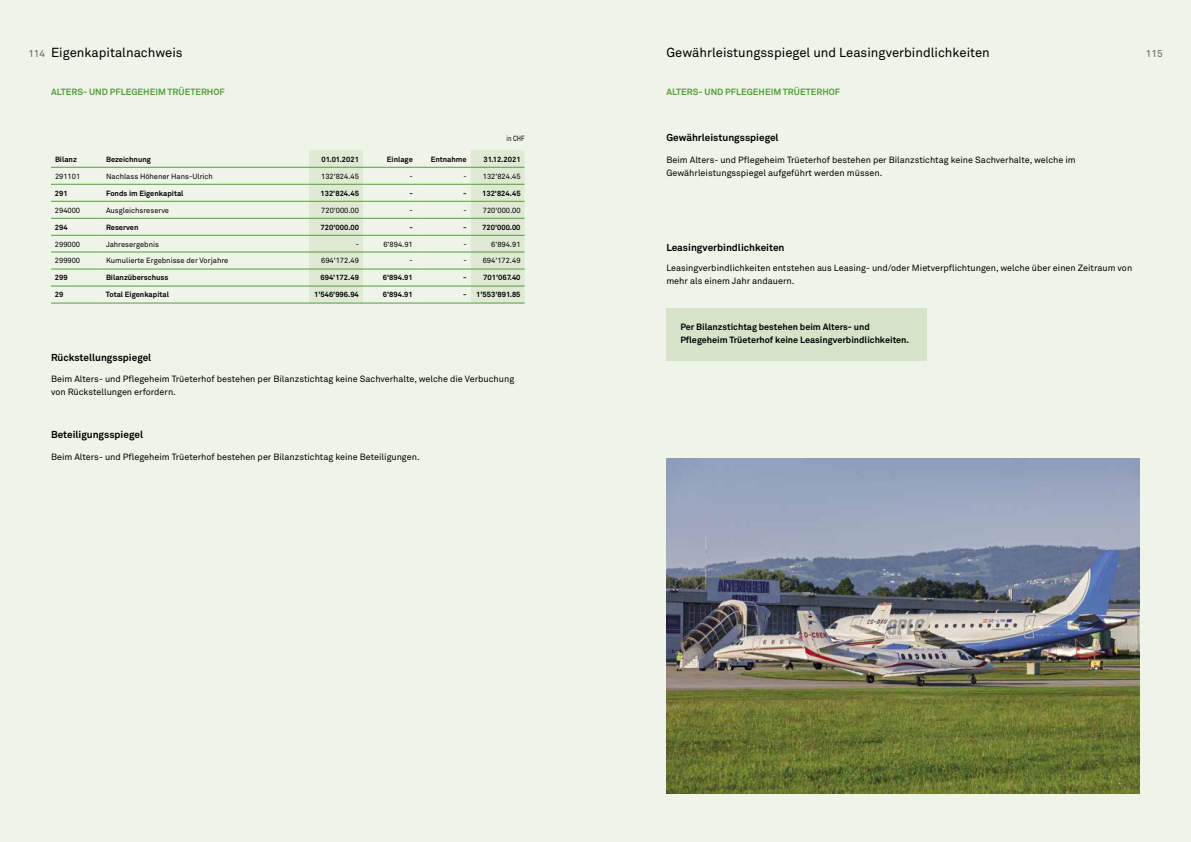
<style>
.page{position:relative;width:1191px;height:842px;background:#fff}
.page>*{position:absolute;margin:0;border:0;box-sizing:border-box;transform-origin:0 0}
.t1{font:13px "Akkurat";color:#000}
.t2{font:700 10px "Akkurat";color:#000}
.t3{font:10px "Akkurat";color:#636363}
.t4{font:9px/13px "Akkurat";color:#000}
.t5{font:700 9px/13px "Akkurat";color:#000}
.t6{font:700 9px "Akkurat";color:#559e3c}
.t7{font:700 7.5px "Akkurat";color:#000}
.t8{font:7.5px "Akkurat";color:#000}
.t9{font:7.5px "Akkurat";color:#000;scale:.8 1}
</style>
<div class="page">
<div style="left:0;top:0;width:595px;height:842px;background:#eff4e8"></div>
<div style="left:595px;top:0;width:596px;height:842px;background:#eff4e8"></div>
<svg style="left:309px;top:150px;width:215px;height:153px"></svg>
<hr style="left:51px;top:252px;width:51px;height:1px;background:#559e3c">
<hr style="left:102px;top:252px;width:207px;height:1px;background:#559e3c">
<hr style="left:309px;top:252px;width:54px;height:1px;background:#559e3c">
<hr style="left:363px;top:252px;width:54px;height:1px;background:#559e3c">
<hr style="left:417px;top:252px;width:54px;height:1px;background:#559e3c">
<hr style="left:471px;top:252px;width:53px;height:1px;background:#559e3c">
<hr style="left:51px;top:269px;width:51px;height:1px;background:#559e3c">
<hr style="left:102px;top:269px;width:207px;height:1px;background:#559e3c">
<hr style="left:309px;top:269px;width:54px;height:1px;background:#559e3c">
<hr style="left:363px;top:269px;width:54px;height:1px;background:#559e3c">
<hr style="left:417px;top:269px;width:54px;height:1px;background:#559e3c">
<hr style="left:471px;top:269px;width:53px;height:1px;background:#559e3c">
<hr style="left:51px;top:286px;width:51px;height:1px;background:#559e3c">
<hr style="left:102px;top:286px;width:207px;height:1px;background:#559e3c">
<hr style="left:309px;top:286px;width:54px;height:1px;background:#559e3c">
<hr style="left:363px;top:286px;width:54px;height:1px;background:#559e3c">
<hr style="left:417px;top:286px;width:54px;height:1px;background:#559e3c">
<hr style="left:471px;top:286px;width:53px;height:1px;background:#559e3c">
<hr style="left:51px;top:303px;width:51px;height:1px;background:#559e3c">
<hr style="left:102px;top:303px;width:207px;height:1px;background:#559e3c">
<hr style="left:309px;top:303px;width:54px;height:1px;background:#559e3c">
<hr style="left:363px;top:303px;width:54px;height:1px;background:#559e3c">
<hr style="left:417px;top:303px;width:54px;height:1px;background:#559e3c">
<hr style="left:471px;top:303px;width:53px;height:1px;background:#559e3c">
<hr style="left:51px;top:218px;width:51px;height:1px;background:#559e3c">
<hr style="left:102px;top:218px;width:207px;height:1px;background:#559e3c">
<hr style="left:309px;top:218px;width:54px;height:1px;background:#559e3c">
<hr style="left:363px;top:218px;width:54px;height:1px;background:#559e3c">
<hr style="left:417px;top:218px;width:54px;height:1px;background:#559e3c">
<hr style="left:471px;top:218px;width:53px;height:1px;background:#559e3c">
<hr style="left:51px;top:235px;width:51px;height:1px;background:#559e3c">
<hr style="left:102px;top:235px;width:207px;height:1px;background:#559e3c">
<hr style="left:309px;top:235px;width:54px;height:1px;background:#559e3c">
<hr style="left:363px;top:235px;width:54px;height:1px;background:#559e3c">
<hr style="left:417px;top:235px;width:54px;height:1px;background:#559e3c">
<hr style="left:471px;top:235px;width:53px;height:1px;background:#559e3c">
<hr style="left:51px;top:184px;width:51px;height:1px;background:#559e3c">
<hr style="left:102px;top:184px;width:207px;height:1px;background:#559e3c">
<hr style="left:309px;top:184px;width:54px;height:1px;background:#559e3c">
<hr style="left:363px;top:184px;width:54px;height:1px;background:#559e3c">
<hr style="left:417px;top:184px;width:54px;height:1px;background:#559e3c">
<hr style="left:471px;top:184px;width:53px;height:1px;background:#559e3c">
<hr style="left:51px;top:201px;width:51px;height:1px;background:#559e3c">
<hr style="left:102px;top:201px;width:207px;height:1px;background:#559e3c">
<hr style="left:309px;top:201px;width:54px;height:1px;background:#559e3c">
<hr style="left:363px;top:201px;width:54px;height:1px;background:#559e3c">
<hr style="left:417px;top:201px;width:54px;height:1px;background:#559e3c">
<hr style="left:471px;top:201px;width:53px;height:1px;background:#559e3c">
<hr style="left:51px;top:167px;width:51px;height:1px;background:#559e3c">
<hr style="left:102px;top:167px;width:207px;height:1px;background:#559e3c">
<hr style="left:309px;top:167px;width:54px;height:1px;background:#559e3c">
<hr style="left:363px;top:167px;width:54px;height:1px;background:#559e3c">
<hr style="left:417px;top:167px;width:54px;height:1px;background:#559e3c">
<hr style="left:471px;top:167px;width:53px;height:1px;background:#559e3c">
<img style="left:666px;top:459px;width:474px;height:335px">
<div style="left:666px;top:308px;width:261px;height:52px;background:#d7e3c9"></div>
<h1 class="t1" style="left:51px;top:45px;width:133px">Eigenkapitalnachweis</h1>
<h1 class="t1" style="left:666px;top:45px;width:325px">Gewährleistungsspiegel und Leasingverbindlichkeiten</h1>
<p class="t6" style="left:666px;top:86px;width:175px">ALTERS- UND PFLEGEHEIM TRÜETERHOF</p>
<p class="t3" style="left:28px;top:47px;width:18px">114</p>
<p class="t3" style="left:1145px;top:47px;width:18px">115</p>
<p class="t6" style="left:51px;top:86px;width:175px">ALTERS- UND PFLEGEHEIM TRÜETERHOF</p>
<p class="t9" style="left:506px;top:134px;width:24px">in CHF</p>
<p class="t7" style="left:55px;top:154px;width:23px">Bilanz</p>
<p class="t7" style="left:106px;top:154px;width:46px">Bezeichnung</p>
<p class="t7" style="left:322px;top:154px;width:39px">01.01.2021</p>
<p class="t7" style="left:387px;top:154px;width:28px">Einlage</p>
<p class="t7" style="left:431px;top:154px;width:38px">Entnahme</p>
<p class="t7" style="left:483px;top:154px;width:39px">31.12.2021</p>
<p class="t8" style="left:55px;top:172px;width:27px">291101</p>
<p class="t8" style="left:106px;top:172px;width:108px">Nachlass Höhener Hans-Ulrich</p>
<p class="t8" style="left:321px;top:172px;width:39px">132'824.45</p>
<p class="t8" style="left:409px;top:172px;width:5px">-</p>
<p class="t8" style="left:463px;top:172px;width:59px">- 132'824.45</p>
<p class="t7" style="left:55px;top:188px;width:14px">291</p>
<p class="t7" style="left:106px;top:188px;width:79px">Fonds im Eigenkapital</p>
<p class="t7" style="left:320px;top:188px;width:40px">132'824.45</p>
<p class="t7" style="left:409px;top:188px;width:5px">-</p>
<p class="t7" style="left:463px;top:188px;width:59px">- 132'824.45</p>
<p class="t8" style="left:55px;top:206px;width:27px">294000</p>
<p class="t8" style="left:106px;top:206px;width:65px">Ausgleichsreserve</p>
<p class="t8" style="left:321px;top:206px;width:39px">720'000.00</p>
<p class="t8" style="left:409px;top:206px;width:5px">-</p>
<p class="t8" style="left:463px;top:206px;width:59px">- 720'000.00</p>
<p class="t7" style="left:55px;top:222px;width:14px">294</p>
<p class="t7" style="left:106px;top:222px;width:34px">Reserven</p>
<p class="t7" style="left:320px;top:222px;width:40px">720'000.00</p>
<p class="t7" style="left:409px;top:222px;width:5px">-</p>
<p class="t7" style="left:463px;top:222px;width:59px">- 720'000.00</p>
<p class="t8" style="left:55px;top:240px;width:27px">299000</p>
<p class="t8" style="left:106px;top:240px;width:55px">Jahresergebnis</p>
<p class="t8" style="left:356px;top:240px;width:5px">-</p>
<p class="t8" style="left:383px;top:240px;width:31px">6'894.91</p>
<p class="t8" style="left:463px;top:240px;width:5px">-</p>
<p class="t8" style="left:491px;top:240px;width:31px">6'894.91</p>
<p class="t8" style="left:55px;top:256px;width:27px">299900</p>
<p class="t8" style="left:106px;top:256px;width:124px">Kumulierte Ergebnisse der Vorjahre</p>
<p class="t8" style="left:321px;top:256px;width:39px">694'172.49</p>
<p class="t8" style="left:409px;top:256px;width:5px">-</p>
<p class="t8" style="left:463px;top:256px;width:59px">- 694'172.49</p>
<p class="t7" style="left:55px;top:273px;width:14px">299</p>
<p class="t7" style="left:106px;top:273px;width:64px">Bilanzüberschuss</p>
<p class="t7" style="left:320px;top:273px;width:40px">694'172.49</p>
<p class="t7" style="left:383px;top:273px;width:31px">6'894.91</p>
<p class="t7" style="left:463px;top:273px;width:59px">- 701'067.40</p>
<p class="t7" style="left:55px;top:290px;width:10px">29</p>
<p class="t7" style="left:106px;top:290px;width:64px">Total Eigenkapital</p>
<p class="t7" style="left:314px;top:290px;width:46px">1'546'996.94</p>
<p class="t7" style="left:383px;top:290px;width:31px">6'894.91</p>
<p class="t7" style="left:463px;top:290px;width:59px">- 1'553'891.85</p>
<p class="t2" style="left:51px;top:351px;width:102px">Rückstellungsspiegel</p>
<p class="t4" style="left:51px;top:373px;width:465px">Beim Alters- und Pflegeheim Trüeterhof bestehen per Bilanzstichtag keine Sachverhalte, welche die Verbuchung von Rückstellungen erfordern.</p>
<p class="t2" style="left:51px;top:428px;width:93px">Beteiligungsspiegel</p>
<p class="t4" style="left:51px;top:450px;width:370px">Beim Alters- und Pflegeheim Trüeterhof bestehen per Bilanzstichtag keine Beteiligungen.</p>
<p class="t2" style="left:666px;top:132px;width:114px">Gewährleistungsspiegel</p>
<p class="t4" style="left:666px;top:153px;width:411px">Beim Alters- und Pflegeheim Trüeterhof bestehen per Bilanzstichtag keine Sachverhalte, welche im<br>Gewährleistungsspiegel aufgeführt werden müssen.</p>
<p class="t2" style="left:666px;top:241px;width:120px">Leasingverbindlichkeiten</p>
<p class="t4" style="left:666px;top:262px;width:467px">Leasingverbindlichkeiten entstehen aus Leasing- und/oder Mietverpflichtungen, welche ü ber einen Zeitraum von mehr als einem Jahr andauern.</p>
<p class="t5" style="left:680px;top:320px;width:230px">Per Bilanzstichtag bestehen beim Alters- und<br>Pflegeheim Trüeterhof keine Leasingverbindlichkeiten.</p>
</div>
